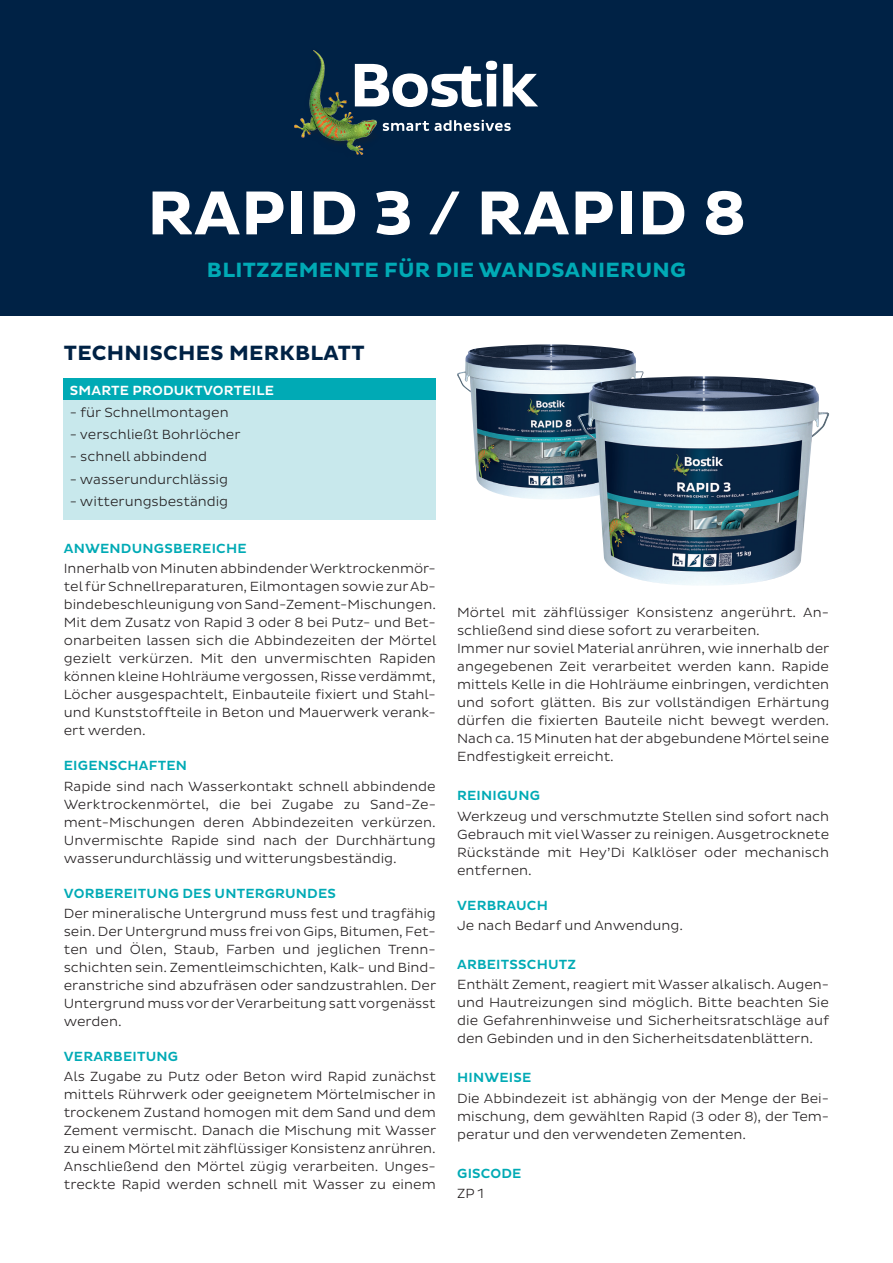
<style>
.page{position:relative;width:893px;height:1263px;background:#fff}
.page>*{position:absolute;margin:0;border:0;box-sizing:border-box;transform-origin:0 0}
.t1{font:700 63px "Bostik";letter-spacing:.015em;color:#fff}
.t2{font:700 21px "Bostik";letter-spacing:.015em;color:#00aab5}
.t3{font:700 21px "Bostik";letter-spacing:.015em;color:#002245}
.t4{font:300 13.5px/18px "Bostik";color:#231f20;text-align:justify}
.t5{font:500 13.5px "Bostik";letter-spacing:.015em;color:#00aab5}
.t6{font:500 13.5px "Bostik";letter-spacing:.015em;color:#fff}
</style>
<div class="page">
<div style="left:0;top:0;width:893px;height:316px;background:#002245"></div>
<img style="left:295px;top:51px;width:82px;height:103px">
<svg style="left:383px;top:121px;width:46px;height:10px"></svg>
<svg style="left:435px;top:120px;width:76px;height:11px"></svg>
<svg style="left:355px;top:61px;width:183px;height:46px"></svg>
<img style="left:457px;top:344px;width:187px;height:155px">
<img style="left:577px;top:376px;width:252px;height:209px">
<div style="left:64px;top:379px;width:372px;height:22px;background:#00aab5"></div>
<div style="left:64px;top:401px;width:372px;height:119px;background:#c8e8ec"></div>
<h1 class="t1" style="left:147px;top:177px;width:600px">RAPID 3 / RAPID 8</h1>
<h2 class="t2" style="left:207px;top:257px;width:481px">BLITZZEMENTE FÜR DIE WANDSANIERUNG</h2>
<h2 class="t3" style="left:64px;top:341px;width:302px">TECHNISCHES MERKBLATT</h2>
<p class="t6" style="left:70px;top:382px;width:206px">SMARTE PRODUKTVORTEILE</p>
<p class="t4" style="left:70px;top:403px;width:160px">- für Schnellmontagen</p>
<p class="t4" style="left:70px;top:426px;width:172px">- verschließt Bohrlöcher</p>
<p class="t4" style="left:70px;top:448px;width:139px">- schnell abbindend</p>
<p class="t4" style="left:70px;top:470px;width:160px">- wasserundurchlässig</p>
<p class="t4" style="left:70px;top:492px;width:160px">- witterungsbeständig</p>
<p class="t5" style="left:64px;top:541px;width:184px">ANWENDUNGSBEREICHE</p>
<p class="t4" style="left:64px;top:560px;width:374px">Innerhalb von Minuten abbindender Werktrockenmör&shy;tel für Schnellreparaturen, Eilmontagen sowie zur Ab&shy;bindebeschleunigung von Sand-Zement-Mischungen.<br>Mit dem Zusatz von Rapid 3 oder 8 bei Putz- und Bet&shy;onarbeiten lassen sich die Abbindezeiten der Mörtel gezielt verkürzen. Mit den unvermischten Rapiden können kleine Hohlräume vergossen, Risse verdämmt, Löcher ausgespachtelt, Einbauteile fixiert und Stahl&shy;und Kunststoffteile in Beton und Mauerwerk verank&shy;ert werden.</p>
<p class="t5" style="left:64px;top:758px;width:125px">EIGENSCHAFTEN</p>
<p class="t4" style="left:64px;top:777px;width:374px">Rapide sind nach Wasserkontakt schnell abbindende Werktrockenmörtel, die bei Zugabe zu Sand-Ze&shy;ment-Mischungen deren Abbindezeiten verkürzen.<br>Unvermischte Rapide sind nach der Durchhärtung wasserundurchlässig und witterungsbeständig.</p>
<p class="t5" style="left:64px;top:885px;width:274px">VORBEREITUNG DES UNTERGRUNDES</p>
<p class="t4" style="left:64px;top:904px;width:374px">Der mineralische Untergrund muss fest und tragfähig sein. Der Untergrund muss frei von Gips, Bitumen, Fet&shy;ten und Ölen, Staub, Farben und jeglichen Trenn&shy;schichten sein. Zementleimschichten, Kalk- und Bind&shy;eranstriche sind abzufräsen oder sandzustrahlen. Der Untergrund muss vor der Verarbeitung satt vorgenässt werden.</p>
<p class="t5" style="left:64px;top:1048px;width:116px">VERARBEITUNG</p>
<p class="t4" style="left:64px;top:1067px;width:374px">Als Zugabe zu Putz oder Beton wird Rapid zunächst mittels Rührwerk oder geeignetem Mörtelmischer in trockenem Zustand homogen mit dem Sand und dem Zement vermischt. Danach die Mischung mit Wasser zu einem Mörtel mit zähflüssiger Konsistenz anrühren.<br>Anschließend den Mörtel zügig verarbeiten. Unges&shy;treckte Rapid werden schnell mit Wasser zu einem</p>
<p class="t4" style="left:457px;top:604px;width:374px;text-align:left">Mörtel mit zähflüssiger Konsistenz angerührt. An&shy;schließend sind diese sofort zu verarbeiten.<br>Immer nur soviel Material anrühren, wie innerhalb der angegebenen Zeit verarbeitet werden kann. Rapide mittels Kelle in die Hohlräume einbringen, verdichten und sofort glätten. Bis zur vollständigen Erhärtung dürfen die fixierten Bauteile nicht bewegt werden.<br>Nach ca. 15 Minuten hat der abgebundene Mörtel seine Endfestigkeit erreicht.</p>
<p class="t5" style="left:457px;top:788px;width:84px">REINIGUNG</p>
<p class="t4" style="left:457px;top:807px;width:374px">Werkzeug und verschmutzte Stellen sind sofort nach Gebrauch mit viel Wasser zu reinigen. Ausgetrocknete Rückstände mit Hey’Di Kalklöser oder mechanisch entfernen.</p>
<p class="t5" style="left:457px;top:897px;width:92px">VERBRAUCH</p>
<p class="t4" style="left:457px;top:916px;width:227px">Je nach Bedarf und Anwendung.</p>
<p class="t5" style="left:457px;top:957px;width:120px">ARBEITSSCHUTZ</p>
<p class="t4" style="left:457px;top:976px;width:374px">Enthält Zement, reagiert mit Wasser alkalisch. Augen&shy;und Hautreizungen sind möglich. Bitte beachten Sie die Gefahrenhinweise und Sicherheitsratschläge auf den Gebinden und in den Sicherheitsdatenblättern.</p>
<p class="t5" style="left:457px;top:1070px;width:76px">HINWEISE</p>
<p class="t4" style="left:457px;top:1089px;width:374px">Die Abbindezeit ist abhängig von der Menge der Bei&shy;mischung, dem gewählten Rapid (3 oder 8), der Tem&shy;peratur und den verwendeten Zementen.</p>
<p class="t5" style="left:457px;top:1165px;width:66px">GISCODE</p>
<p class="t4" style="left:457px;top:1184px;width:28px">ZP 1</p>
</div>
